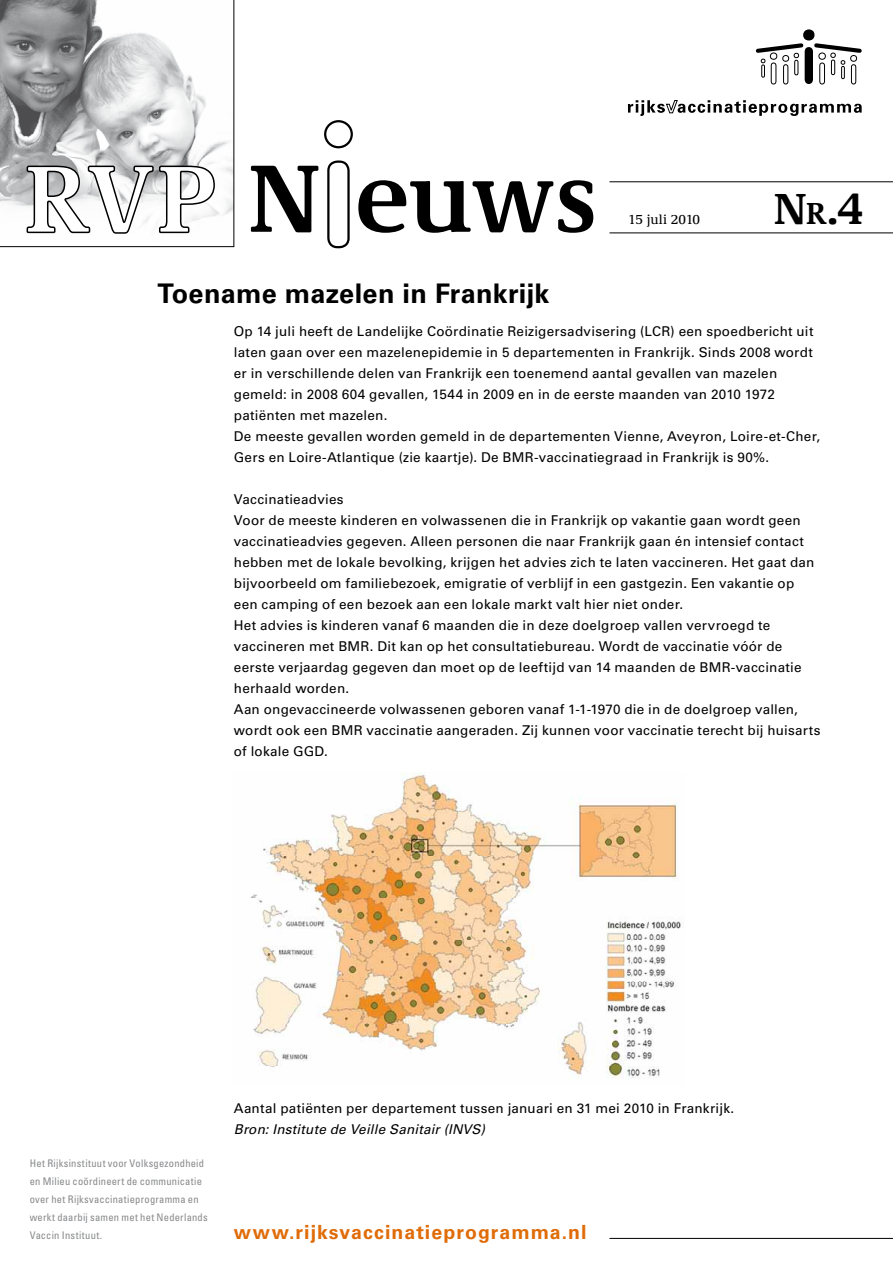
<style>
.page{position:relative;width:893px;height:1263px;background:#fff}
.page>*{position:absolute;margin:0;border:0;box-sizing:border-box;transform-origin:0 0}
.t1{font:700 99px "RIVM Demos";color:#000}
.t2{font:700 45px "RIVM Demos";color:#000}
.t3{font:700 27px "Univers LT Std";letter-spacing:.01em;color:#000}
.t4{font:700 19.5px "Univers LT Std";letter-spacing:.055em;color:#e06c08}
.t5{font:13.5px/21px "Univers LT Std";letter-spacing:.015em;color:#000}
.t6{font:italic 13.5px "Univers LT Std";letter-spacing:.015em;color:#000}
.t7{font:13.5px "RIVM Demos";color:#000}
.t8{font:condensed 10.5px/18px "Univers LT Std";letter-spacing:.025em;color:#87888a}
.s1{font-style:inherit}
.s2{font-size:31.5px}
</style>
<div class="page">
<svg style="left:0;top:0;width:234px;height:247px"></svg>
<svg style="left:628px;top:29px;width:234px;height:87px"></svg>
<svg style="left:27px;top:166px;width:188px;height:67px"></svg>
<div style="left:324px;top:120px;width:29px;height:28px;border:2px solid #000;border-radius:50%"></div>
<div style="left:327px;top:160px;width:23px;height:88px;border:2px solid #000;border-radius:9px"></div>
<hr style="left:609px;top:181px;width:284px;height:1px;background:#000">
<hr style="left:609px;top:232px;width:284px;height:1px;background:#000">
<hr style="left:609px;top:1238px;width:284px;height:1px;background:#000">
<img style="left:251px;top:772px;width:432px;height:307px">
<h1 class="t1" style="left:247px;top:139px;width:350px">N euws</h1>
<p class="t7" style="left:628px;top:211px;width:73px">15 juli 2010</p>
<h2 class="t2" style="left:773px;top:182px;width:91px"><span class="s1">N</span><span class="s2">r</span>.4</h2>
<h3 class="t3" style="left:157px;top:277px;width:394px">Toename mazelen in Frankrijk</h3>
<p class="t5" style="left:234px;top:321px;width:588px">Op 14 juli heeft de Landelijke Coördinatie Reizigersadvisering (LCR) een spoedbericht uit laten gaan over een mazelenepidemie in 5 departementen in Frankrijk. Sinds 2008 wordt er in verschillende delen van Frankrijk een toenemend aantal gevallen van mazelen gemeld: in 2008 604 gevallen, 1544 in 2009 en in de eerste maanden van 2010 1972 patiënten met mazelen.<br>De meeste gevallen worden gemeld in de departementen Vienne, Aveyron, Loire-et-Cher, Gers en Loire-Atlantique (zie kaartje). De BMR-vaccinatiegraad in Frankrijk is 90%.</p>
<p class="t5" style="left:234px;top:489px;width:588px">Vaccinatieadvies<br>Voor de meeste kinderen en volwassenen die in Frankrijk op vakantie gaan wordt geen vaccinatieadvies gegeven. Alleen personen die naar Frankrijk gaan én intensief contact hebben met de lokale bevolking, krijgen het advies zich te laten vaccineren. Het gaat dan bijvoorbeeld om familiebezoek, emigratie of verblijf in een gastgezin. Een vakantie op een camping of een bezoek aan een lokale markt valt hier niet onder.<br>Het advies is kinderen vanaf 6 maanden die in deze doelgroep vallen vervroegd te vaccineren met BMR. Dit kan op het consultatiebureau. Wordt de vaccinatie vóór de eerste verjaardag gegeven dan moet op de leeftijd van 14 maanden de BMR-vaccinatie herhaald worden.<br>Aan ongevaccineerde volwassenen geboren vanaf 1-1-1970 die in de doelgroep vallen, wordt ook een BMR vaccinatie aangeraden. Zij kunnen voor vaccinatie terecht bij huisarts of lokale GGD.</p>
<p class="t8" style="left:30px;top:1154px;width:179px">Het Rijksinstituut voor Volksgezondheid en Milieu coördineert de communicatie over het Rijksvaccinatieprogramma en werkt daarbij samen met het Nederlands Vaccin Instituut.</p>
<p class="t5" style="left:234px;top:1098px;width:502px">Aantal patiënten per departement tussen januari en 31 mei 2010 in Frankrijk.</p>
<p class="t6" style="left:234px;top:1121px;width:252px">Bron: Institute de Veille Sanitair (INVS)</p>
<h3 class="t4" style="left:234px;top:1221px;width:354px">www.rijksvaccinatieprogramma.nl</h3>
</div>
